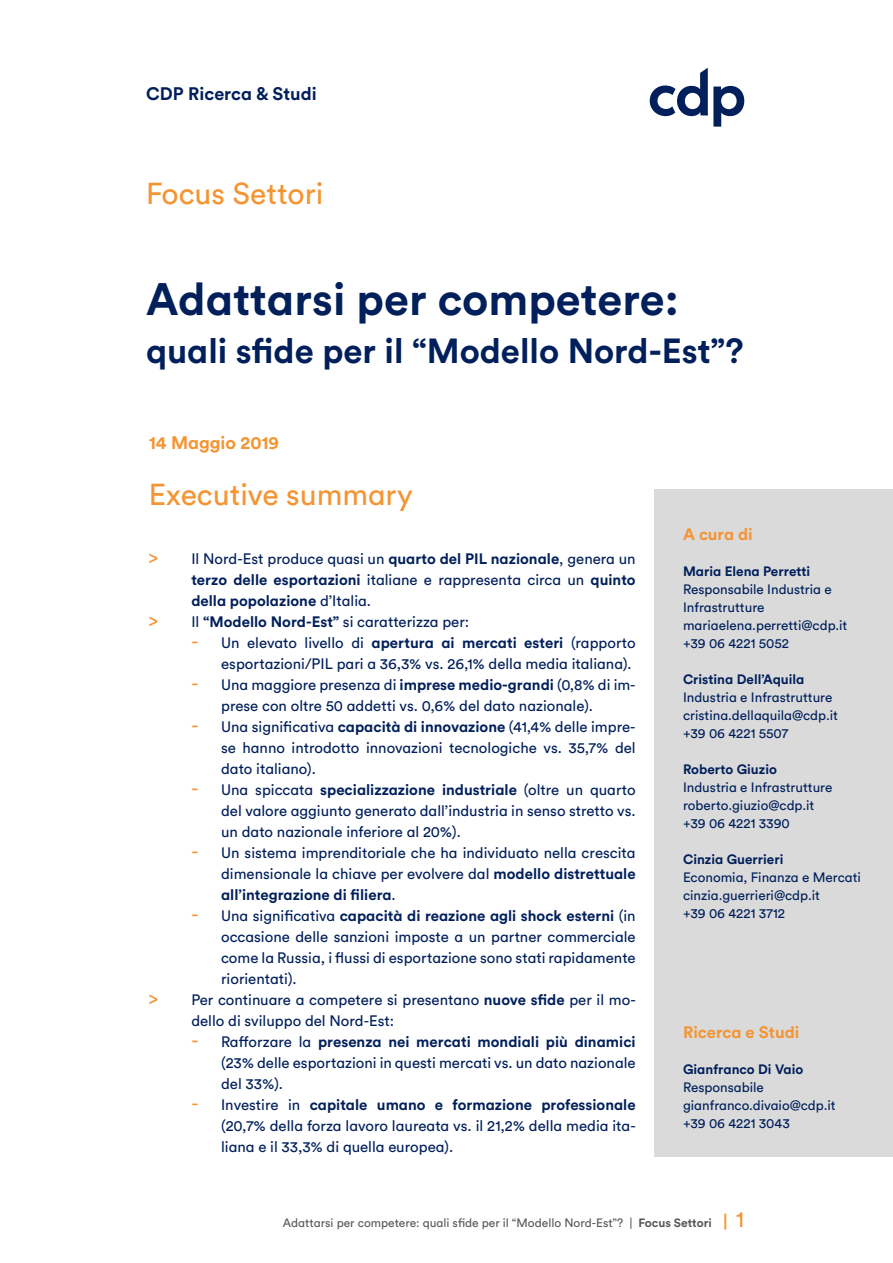
<style>
.page{position:relative;width:893px;height:1263px;background:#fff}
.page>*{position:absolute;margin:0;border:0;box-sizing:border-box;transform-origin:0 0}
.t1{font:700 45px "Circular Std";color:#001f5b}
.t2{font:700 34.5px "Circular Std";color:#001f5b}
.t3{font:30px "Circular Std";color:#f49432}
.t4{font:700 18px "Circular Std";color:#001f5b}
.t5{font:700 18px "Circular Std";color:#f49432}
.t6{font:700 16.5px "Circular Std";color:#f49432}
.t7{font:15px/21px "Circular Std";color:#001f5b;text-align:justify}
.t8{font:700 15px "Circular Std";color:#001f5b}
.t9{font:13.5px/18px "Circular Std";color:#001f5b}
.t10{font:700 13.5px "Circular Std";color:#001f5b}
.t11{font:12px "Circular Std";color:#575756}
.s1{font-size:19.5px;color:#f49432}
.s2{font-weight:700}
.s3{font-weight:400}
.s4{font-weight:400;font-size:19.5px;color:#f49432}
.s5{font-weight:700;font-size:16.5px;color:#f49432}
.s6{font-size:22.5px;color:#f49432}
</style>
<div class="page">
<svg style="left:650px;top:68px;width:94px;height:59px"></svg>
<div style="left:654px;top:489px;width:239px;height:668px;background:#dadada"></div>
<p class="t4" style="left:146px;top:82px;width:172px">CDP Ricerca &amp; Studi</p>
<h3 class="t3" style="left:146px;top:175px;width:179px">Focus Settori</h3>
<h1 class="t1" style="left:146px;top:270px;width:534px">Adattarsi per competere:</h1>
<h2 class="t2" style="left:146px;top:329px;width:599px">quali sfide per il “Modello Nord-Est”?</h2>
<p class="t5" style="left:149px;top:431px;width:132px">14 Maggio 2019</p>
<h3 class="t3" style="left:149px;top:476px;width:265px">Executive summary</h3>
<p class="t7" style="left:149px;top:548px;width:488px"><span class="s1">&gt;</span> Il Nord-Est produce quasi un <span class="s2">quarto del PIL nazionale</span>, genera un</p>
<p class="t8" style="left:191px;top:570px;width:446px">terzo delle esportazioni <span class="s3">italiane e rappresenta circa un</span> quinto</p>
<p class="t8" style="left:191px;top:591px;width:181px">della popolazione <span class="s3">d’Italia.</span></p>
<p class="t7" style="left:149px;top:611px;width:322px"><span class="s1">&gt;</span> Il <span class="s2">“Modello Nord-Est”</span> si caratterizza per:</p>
<p class="t7" style="left:191px;top:632px;width:446px;text-align:right"><span class="s1">-</span> Un elevato livello di <span class="s2">apertura ai mercati esteri</span> (rapporto esportazioni/PIL pari a 36,3% vs. 26,1% della media italiana).</p>
<p class="t7" style="left:221px;top:674px;width:416px;text-indent:-30px"><span class="s1">-</span> Una maggiore presenza di <span class="s2">imprese medio-grandi</span> (0,8% di im&shy;prese con oltre 50 addetti vs. 0,6% del dato nazionale).</p>
<p class="t7" style="left:221px;top:716px;width:416px;text-indent:-30px"><span class="s1">-</span> Una significativa <span class="s2">capacità di innovazione</span> (41,4% delle impre&shy;se hanno introdotto innovazioni tecnologiche vs. 35,7% del dato italiano).</p>
<p class="t7" style="left:221px;top:779px;width:416px;text-indent:-30px"><span class="s1">-</span> Una spiccata <span class="s2">specializzazione industriale</span> (oltre un quarto del valore aggiunto generato dall’industria in senso stretto vs. un dato nazionale inferiore al 20%).</p>
<p class="t7" style="left:221px;top:842px;width:416px;text-indent:-30px"><span class="s1">-</span> Un sistema imprenditoriale che ha individuato nella crescita dimensionale la chiave per evolvere dal <span class="s2">modello distrettuale all’integrazione di filiera</span>.</p>
<p class="t8" style="left:191px;top:906px;width:446px"><span class="s4">-</span> <span class="s3">Una significativa</span> capacità di reazione agli shock esterni <span class="s3">(in</span></p>
<p class="t7" style="left:221px;top:926px;width:416px">occasione delle sanzioni imposte a un partner commerciale</p>
<p class="t7" style="left:221px;top:947px;width:416px">come la Russia, i flussi di esportazione sono stati rapidamente</p>
<p class="t7" style="left:221px;top:968px;width:77px">riorientati).</p>
<p class="t7" style="left:149px;top:989px;width:488px"><span class="s1">&gt;</span> Per continuare a competere si presentano <span class="s2">nuove sfide</span> per il mo-</p>
<p class="t7" style="left:191px;top:1010px;width:204px">dello di sviluppo del Nord-Est:</p>
<p class="t7" style="left:221px;top:1031px;width:416px;text-indent:-30px"><span class="s1">-</span> Rafforzare la <span class="s2">presenza nei mercati mondiali più dinamici </span>(23% delle esportazioni in questi mercati vs. un dato nazionale del 33%).</p>
<p class="t7" style="left:221px;top:1094px;width:416px;text-indent:-30px"><span class="s1">-</span> Investire in <span class="s2">capitale umano e formazione professionale </span>(20,7% della forza lavoro laureata vs. il 21,2% della media ita&shy;liana e il 33,3% di quella europea).</p>
<p class="t6" style="left:683px;top:523px;width:71px">A cura di</p>
<p class="t10" style="left:683px;top:562px;width:129px">Maria Elena Perretti</p>
<p class="t9" style="left:683px;top:580px;width:166px">Responsabile Industria e<br>Infrastrutture mariaelena.perretti@cdp.it +39 06 4221 5052</p>
<p class="t10" style="left:683px;top:670px;width:123px">Cristina Dell’Aquila</p>
<p class="t9" style="left:683px;top:688px;width:156px">Industria e Infrastrutture cristina.dellaquila@cdp.it +39 06 4221 5507</p>
<p class="t10" style="left:683px;top:760px;width:95px">Roberto Giuzio</p>
<p class="t9" style="left:683px;top:778px;width:151px">Industria e Infrastrutture roberto.giuzio@cdp.it +39 06 4221 3390</p>
<p class="t10" style="left:683px;top:850px;width:102px">Cinzia Guerrieri</p>
<p class="t9" style="left:683px;top:868px;width:179px">Economia, Finanza e Mercati cinzia.guerrieri@cdp.it<br>+39 06 4221 3712</p>
<p class="t6" style="left:683px;top:1021px;width:118px">Ricerca e Studi</p>
<p class="t10" style="left:683px;top:1060px;width:122px">Gianfranco Di Vaio</p>
<p class="t9" style="left:683px;top:1078px;width:154px">Responsabile gianfranco.divaio@cdp.it +39 06 4221 3043</p>
<p class="t11" style="left:283px;top:1215px;width:463px">Adattarsi per competere: quali sfide per il “Modello Nord-Est”? | <span class="s2">Focus Settori</span> <span class="s5">|</span> <span class="s6">1</span></p>
</div>
